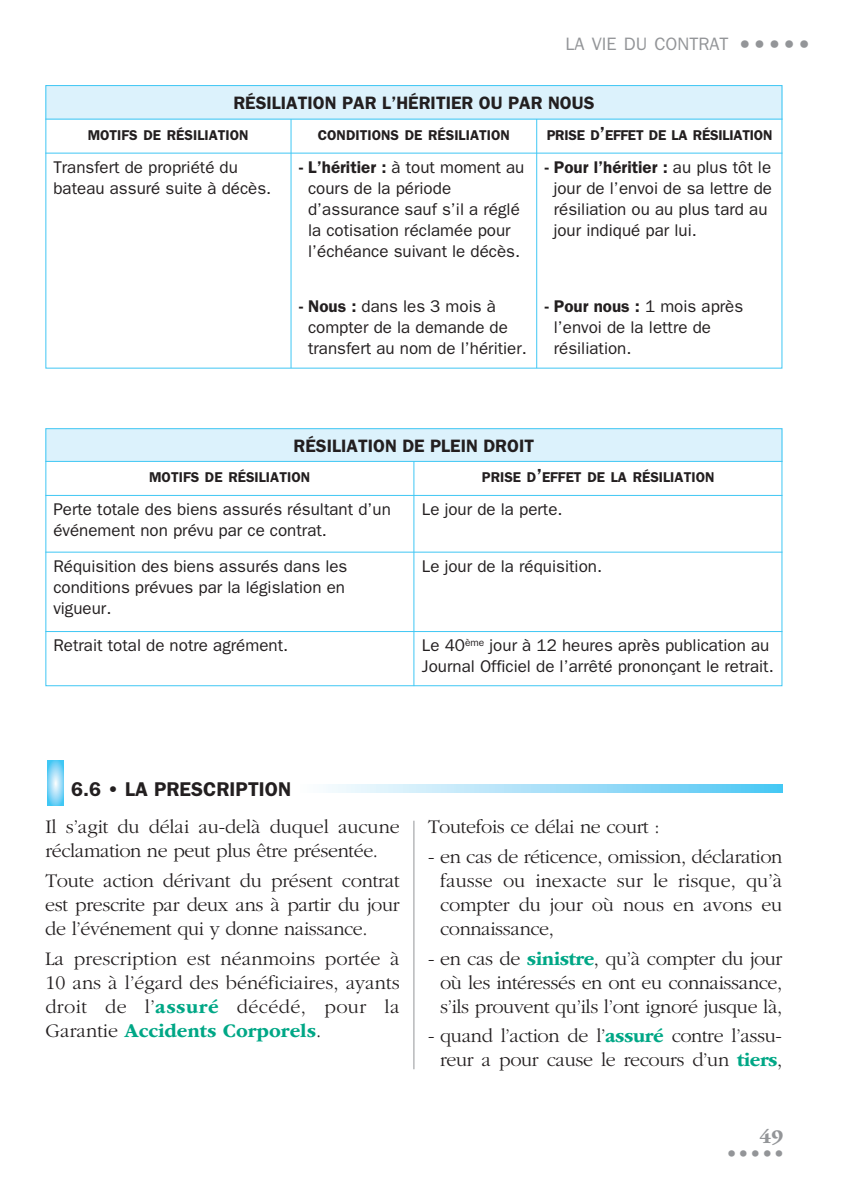
<style>
.page{position:relative;width:842px;height:1191px;background:#fff}
.page>*{position:absolute;margin:0;border:0;box-sizing:border-box;transform-origin:0 0}
.t1{font:600 22px "ITC Franklin Gothic Std";color:#939598}
.t2{font:300 20px/24px "ITC Garamond Std";letter-spacing:-.02em;color:#231f20;text-align:justify}
.t3{font:600 20px "ITC Franklin Gothic Std";color:#231f20}
.t4{font:700 20px "ITC Garamond Std";color:#939598}
.t5{font:600 18px "ITC Franklin Gothic Std";color:#231f20}
.t6{font:18px "ITC Franklin Gothic Std";color:#939598}
.t7{font:17px/21px "ITC Franklin Gothic Std";color:#231f20}
.t8{font:600 14.2px "ITC Franklin Gothic Std";color:#231f20}
.s1{font-weight:600;font-size:26px}
.s2{font-size:19px}
.s3{font-weight:600}
.s4{font-weight:700;color:#00a786}
</style>
<div class="page">
<div style="left:45px;top:428px;width:737px;height:33px;background:#dcf2fc"></div>
<hr style="left:45px;top:461px;width:737px;height:1px;background:#40c7f4">
<hr style="left:45px;top:495px;width:737px;height:1px;background:#40c7f4">
<hr style="left:45px;top:551px;width:737px;height:1px;background:#40c7f4">
<hr style="left:45px;top:631px;width:737px;height:1px;background:#40c7f4">
<hr style="left:413px;top:461px;width:1px;height:225px;background:#40c7f4">
<svg style="left:47px;top:760px;width:16px;height:45px"></svg>
<svg style="left:326px;top:784px;width:456px;height:8px;background:#a3dff8"></svg>
<hr style="left:413px;top:820px;width:1px;height:249px;background:#939598">
<div style="left:45px;top:85px;width:737px;height:34px;background:#dcf2fc"></div>
<hr style="left:45px;top:119px;width:737px;height:1px;background:#40c7f4">
<hr style="left:45px;top:153px;width:737px;height:1px;background:#40c7f4">
<hr style="left:291px;top:119px;width:1px;height:249px;background:#40c7f4">
<hr style="left:536px;top:119px;width:1px;height:249px;background:#40c7f4">
<div style="left:45px;top:428px;width:737px;height:258px;border:1px solid #40c7f4"></div>
<p class="t6" style="left:565px;top:38px;width:248px">La vie du contrat <span class="s1">•••••</span></p>
<p class="t5" style="left:233px;top:97px;width:363px">RÉSILIATION PAR L’HÉRITIER OU PAR NOUS</p>
<p class="t8" style="left:88px;top:130px;width:163px">MOTIFS DE RÉSILIATION</p>
<p class="t8" style="left:318px;top:130px;width:194px">CONDITIONS DE RÉSILIATION</p>
<p class="t8" style="left:547px;top:130px;width:227px">PRISE D<span class="s2">’</span>EFFET DE LA RÉSILIATION</p>
<p class="t7" style="left:53px;top:158px;width:219px">transfert de propriété du bateau assuré suite à décès.</p>
<p class="t7" style="left:554px;top:158px;width:220px;text-indent:-9px"><span class="s3">- Pour l’héritier :</span> au plus tôt le jour de l’envoi de sa lettre de résiliation ou au plus tard au jour indiqué par lui.</p>
<p class="t7" style="left:308px;top:158px;width:218px;text-indent:-9px"><span class="s3">- L’héritier :</span> à tout moment au cours de la période d’assurance sauf s’il a réglé la cotisation réclamée pour l’échéance suivant le décès.</p>
<p class="t7" style="left:308px;top:297px;width:220px;text-indent:-9px"><span class="s3">- Nous :</span> dans les 3 mois à compter de la demande de transfert au nom de l’héritier.</p>
<p class="t7" style="left:554px;top:297px;width:191px;text-indent:-9px"><span class="s3">- Pour nous :</span> 1 mois après l’envoi de la lettre de résiliation.</p>
<p class="t5" style="left:294px;top:440px;width:242px">RÉSILIATION DE PLEIN DROIT</p>
<p class="t8" style="left:149px;top:472px;width:163px">MOTIFS DE RÉSILIATION</p>
<p class="t8" style="left:482px;top:472px;width:234px">PRISE D<span class="s2">’</span>EFFET DE LA RÉSILIATION</p>
<p class="t7" style="left:53px;top:500px;width:339px">perte totale des biens assurés résultant d’un événement non prévu par ce contrat.</p>
<p class="t7" style="left:422px;top:500px;width:142px">Le jour de la perte.</p>
<p class="t7" style="left:53px;top:557px;width:296px">réquisition des biens assurés dans les conditions prévues par la législation en vigueur.</p>
<p class="t7" style="left:422px;top:557px;width:182px">Le jour de la réquisition.</p>
<p class="t7" style="left:53px;top:636px;width:236px">retrait total de notre agrément.</p>
<p class="t7" style="left:422px;top:636px;width:353px">Le 40<sup>ème</sup> jour à 12 heures après publication au<br>Journal officiel de l’arrêté prononçant le retrait.</p>
<p class="t3" style="left:71px;top:782px;width:221px">6.6 • LA PRESCRIPTION</p>
<p class="t2" style="left:45px;top:816px;width:356px">Il s’agit du délai au-delà duquel aucune réclamation ne peut plus être présentée.</p>
<p class="t2" style="left:45px;top:870px;width:356px">Toute action dérivant du présent contrat est prescrite par deux ans à partir du jour de l’événement qui y donne naissance.</p>
<p class="t2" style="left:45px;top:947px;width:356px">La prescription est néanmoins portée à 10 ans à l’égard des bénéficiaires, ayants droit de l’<span class="s4">assuré</span> décédé, pour la Garantie <span class="s4">Accidents Corporels</span>.</p>
<p class="t2" style="left:428px;top:816px;width:233px">Toutefois ce délai ne court :</p>
<p class="t2" style="left:440px;top:846px;width:344px;text-indent:-12px">- en cas de réticence, omission, déclaration fausse ou inexacte sur le risque, qu’à compter du jour où nous en avons eu connaissance,</p>
<p class="t2" style="left:440px;top:947px;width:344px;text-indent:-12px">- en cas de <span class="s4">sinistre</span>, qu’à compter du jour où les intéressés en ont eu connaissance, s’ils prouvent qu’ils l’ont ignoré jusque là,</p>
<p class="t2" style="left:428px;top:1025px;width:356px;text-align:center">- quand l’action de l’<span class="s4">assuré</span> contre l’assu&shy;reur a pour cause le recours d’un <span class="s4">tiers</span>,</p>
<p class="t4" style="left:760px;top:1129px;width:25px">49</p>
<p class="t1" style="left:725px;top:1146px;width:62px">•••••</p>
</div>
